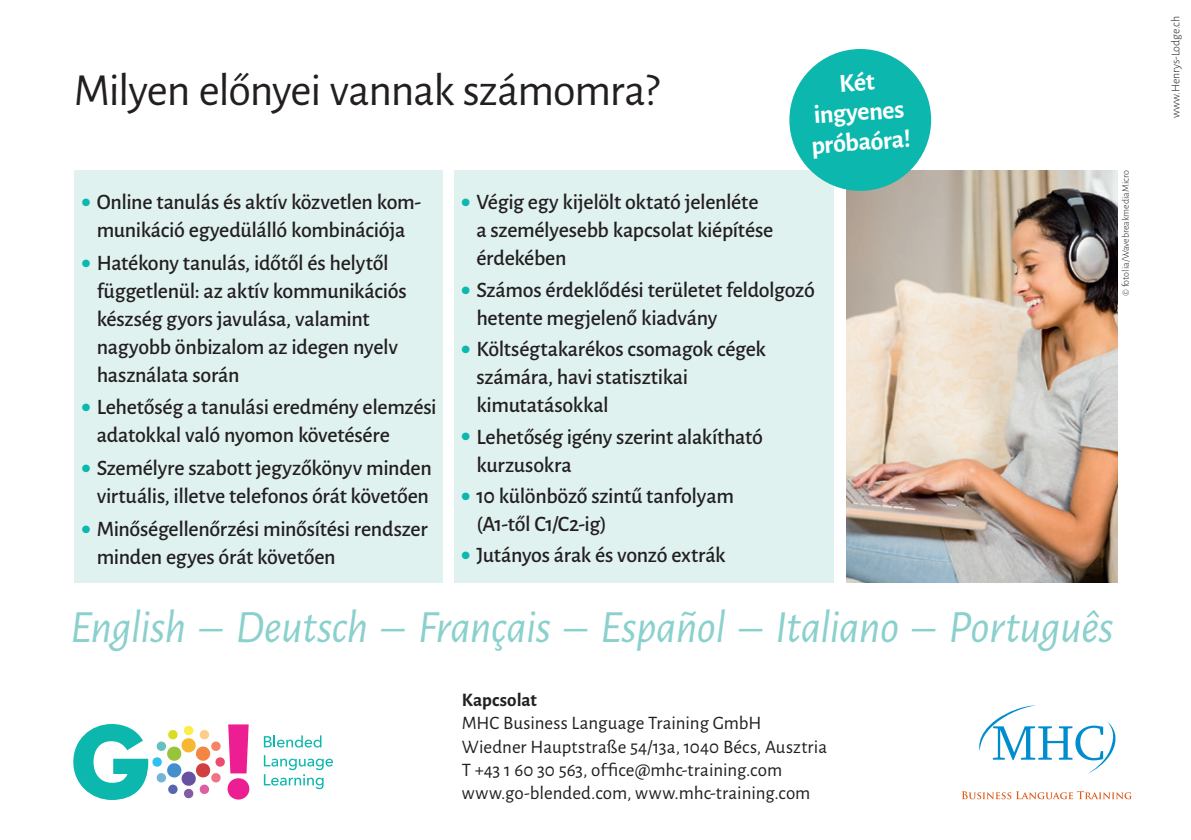
<style>
.page{position:relative;width:1191px;height:840px;background:#fff}
.page>*{position:absolute;margin:0;border:0;box-sizing:border-box;transform-origin:0 0}
.t1{font:italic 46.4px "Alegreya Sans";letter-spacing:-.015em;color:#8ad0cc}
.t2{font:46px "Alegreya Sans";letter-spacing:-.025em;color:#231f20}
.t3{font:700 26px/30px "Alegreya Sans";color:#fff;text-align:center}
.t4{font:500 22px/28px "Alegreya Sans";letter-spacing:-.015em;color:#231f20}
.t5{font:19px/23.4px "Alegreya Sans";color:#231f20}
.t6{font:700 19px "Alegreya Sans";letter-spacing:.005em;color:#231f20}
.t7{font:300 12px "Alegreya Sans";color:#231f20}
.t8{font:300 10px "Alegreya Sans";color:#231f20}
.s1{font-size:16px;color:#0cb8ae}
</style>
<div class="page">
<div style="left:74px;top:170px;width:368px;height:412px;background:#e0f2f0"></div>
<div style="left:454px;top:170px;width:379px;height:412px;background:#e0f2f0"></div>
<img style="left:846px;top:170px;width:271px;height:412px">
<div style="left:789px;top:49px;width:142px;height:142px;background:#0cb8ae;border-radius:50%"></div>
<svg style="left:979px;top:705px;width:137px;height:68px"></svg>
<svg style="left:961px;top:791px;width:170px;height:7px"></svg>
<svg style="left:73px;top:724px;width:176px;height:75px"></svg>
<svg style="left:264px;top:735px;width:57px;height:12px"></svg>
<svg style="left:264px;top:755px;width:69px;height:33px"></svg>
<h2 class="t2" style="left:74px;top:59px;width:587px">Milyen előnyei vannak számomra?</h2>
<p class="t3" style="left:806px;top:69px;width:101px;rotate:-4deg">Két ingyenes próbaóra!</p>
<p class="t4" style="left:82px;top:186px;width:340px;text-align:center"><span class="s1">g</span> Online tanulás és aktív közvetlen kom&shy;munikáció egyedülálló kombinációja</p>
<p class="t4" style="left:97px;top:247px;width:311px;text-indent:-14px"><span class="s1">g</span> Hatékony tanulás, időtől és helytől függetlenül: az aktív kommunikációs készség gyors javulása, valamint nagyobb önbizalom az idegen nyelv használata során</p>
<p class="t4" style="left:97px;top:391px;width:341px;text-indent:-14px"><span class="s1">g</span> Lehetőség a tanulási eredmény elemzési adatokkal való nyomon követésére</p>
<p class="t4" style="left:82px;top:452px;width:351px;text-align:center"><span class="s1">g</span> Személyre szabott jegyzőkönyv minden virtuális, illetve telefonos órát követően</p>
<p class="t4" style="left:97px;top:513px;width:332px;text-indent:-14px"><span class="s1">g</span> Minőségellenőrzési minősítési rendszer minden egyes órát követően</p>
<p class="t4" style="left:476px;top:186px;width:298px;text-indent:-14px"><span class="s1">g</span> Végig egy kijelölt oktató jelenléte a személyesebb kapcsolat kiépítése érdekében</p>
<p class="t4" style="left:476px;top:274px;width:340px;text-indent:-14px"><span class="s1">g</span> Számos érdeklődési területet feldolgozó hetente megjelenő kiadvány</p>
<p class="t4" style="left:476px;top:333px;width:291px;text-indent:-14px"><span class="s1">g</span> Költségtakarékos csomagok cégek számára, havi statisztikai kimutatásokkal</p>
<p class="t4" style="left:476px;top:421px;width:288px;text-indent:-14px"><span class="s1">g</span> Lehetőség igény szerint alakítható kurzusokra</p>
<p class="t4" style="left:476px;top:480px;width:259px;text-indent:-14px"><span class="s1">g</span> 10 különböző szintű tanfolyam (A1-től C1/C2-ig)</p>
<p class="t4" style="left:462px;top:539px;width:265px"><span class="s1">g</span> Jutányos árak és vonzó extrák</p>
<p class="t8" style="left:1119px;top:295px;width:127px;rotate:-90deg">© fotolia/WavebreakmediaMicro</p>
<h1 class="t1" style="left:70px;top:595px;width:1045px">English – Deutsch – Français – Español – Italiano – Português</h1>
<p class="t6" style="left:462px;top:685px;width:77px">Kapcsolat</p>
<p class="t5" style="left:462px;top:710px;width:367px">MHC Business Language Training GmbH Wiedner Hauptstraße 54/13a, 1040 Bécs, Ausztria T +43 1 60 30 563, office@mhc-training.com www.go-blended.com, www.mhc-training.com</p>
<p class="t7" style="left:1167px;top:118px;width:104px;rotate:-90deg">www.Henrys-Lodge.ch</p>
</div>
